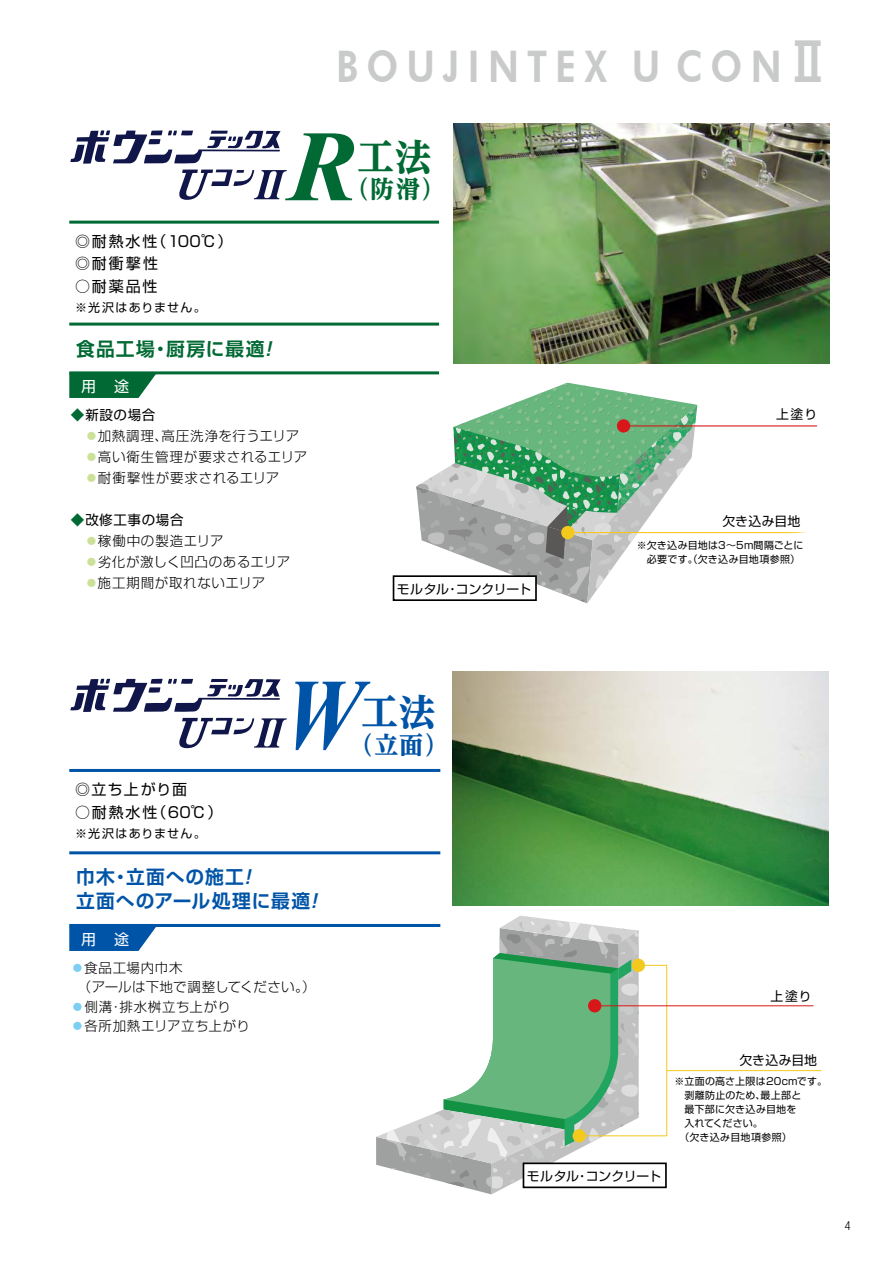
<style>
.page{position:relative;width:893px;height:1263px;background:#fff}
.page>*{position:absolute;margin:0;border:0;box-sizing:border-box;transform-origin:0 0}
.t1{font:italic 700 100.95px "Times New Roman";color:#006934}
.t2{font:italic 700 100.95px "Times New Roman";color:#0054a7;scale:.85 1}
.t3{font:800 43.65px "Futura BT";letter-spacing:.22em;color:#c9caca;scale:.85 1}
.t4{font:800 36.75px "UD Reimin Pro";color:#006934}
.t5{font:800 36.75px "UD Reimin Pro";color:#0054a7}
.t6{font:800 24px "UD Reimin Pro";color:#006934}
.t7{font:800 24px "UD Reimin Pro";color:#0054a7}
.t8{font:700 18.75px/24px "Shin Go Pro De";letter-spacing:.06em;color:#0054a7}
.t9{font:700 18.75px "Shin Go Pro De";letter-spacing:.06em;color:#006934}
.t10{font:15px/22.5px "Shin Go Pro";letter-spacing:.12em;color:#000}
.t11{font:15px "Shin Go Pro";color:#fff}
.t12{font:300 13.5px/19.5px "Shin Go Pro";letter-spacing:.045em;color:#000}
.t13{font:300 13.5px "Shin Go Pro";letter-spacing:.015em;color:#000}
.t14{font:13.5px "Shin Go Pro";letter-spacing:.045em;color:#000}
.t15{font:12.9px "Shin Go Pro";color:#000}
.t16{font:12px "Shin Go Pro";letter-spacing:.1em;color:#000}
.t17{font:300 11.25px "UD Shin Go Pro";color:#000}
.t18{font:10.05px/14.1px "Shin Go Pro";letter-spacing:.02em;color:#000}
.s1{font-family:"Gothic MB101 Pro De";font-weight:700;font-size:52.8px}
.s2{font-weight:300;color:#006934}
.s3{color:#cce198}
.s4{color:#7ecef4}
</style>
<div class="page">
<svg style="left:69px;top:374px;width:88px;height:24px;background:#1d7a4b"></svg>
<svg style="left:70px;top:130px;width:211px;height:34px"></svg>
<svg style="left:179px;top:170px;width:108px;height:30px"></svg>
<hr style="left:69px;top:221px;width:370px;height:3px;background:#006934">
<hr style="left:69px;top:323px;width:370px;height:3px;background:#006934">
<hr style="left:69px;top:371px;width:370px;height:3px;background:#006934">
<img style="left:454px;top:124px;width:375px;height:239px">
<hr style="left:626px;top:425px;width:191px;height:1px;background:#d71719">
<svg style="left:416px;top:383px;width:390px;height:220px"></svg>
<svg style="left:70px;top:679px;width:211px;height:33px"></svg>
<svg style="left:179px;top:718px;width:108px;height:30px"></svg>
<hr style="left:69px;top:769px;width:371px;height:3px;background:#0054a7">
<hr style="left:69px;top:851px;width:371px;height:3px;background:#0054a7">
<hr style="left:69px;top:924px;width:371px;height:3px;background:#0054a7">
<svg style="left:376px;top:916px;width:292px;height:278px"></svg>
<hr style="left:667px;top:1070px;width:154px;height:1px;background:#f3c91e">
<div style="left:588px;top:999px;width:13px;height:13px;background:#d71719;border-radius:50%"></div>
<hr style="left:597px;top:1005px;width:216px;height:1px;background:#d71719">
<img style="left:453px;top:672px;width:375px;height:234px">
<svg style="left:69px;top:926px;width:87px;height:25px;background:#1965af"></svg>
<div style="left:523px;top:1163px;width:143px;height:24px;background:#fff"></div>
<div style="left:523px;top:1162px;width:144px;height:26px;border:2px solid #000"></div>
<div style="left:393px;top:576px;width:143px;height:24px;background:#fff"></div>
<div style="left:393px;top:575px;width:144px;height:26px;border:2px solid #000"></div>
<h2 class="t3" style="left:336px;top:40px;width:583px">BOUJINTEX U CON<span class="s1">Ⅱ</span></h2>
<h1 class="t1" style="left:288px;top:96px;width:70px">R</h1>
<h3 class="t4" style="left:357px;top:127px;width:76px">工法</h3>
<h3 class="t6" style="left:345px;top:170px;width:102px">（防滑）</h3>
<p class="t10" style="left:75px;top:228px;width:159px">◎耐熱水性（100℃）◎耐衝撃性</p>
<p class="t10" style="left:75px;top:273px;width:101px">○耐薬品性　</p>
<p class="t16" style="left:75px;top:297px;width:132px">※光沢はありません。</p>
<h3 class="t9" style="left:76px;top:334px;width:198px">食品工場・厨房に最適!</h3>
<p class="t11" style="left:81px;top:373px;width:49px">用　途</p>
<p class="t14" style="left:71px;top:404px;width:86px"><span class="s2">◆</span>新設の場合</p>
<p class="t12" style="left:85px;top:425px;width:216px"><span class="s3">●</span>加熱調理、高圧洗浄を行うエリア</p>
<p class="t12" style="left:85px;top:446px;width:224px"><span class="s3">●</span>高い衛生管理が要求されるエリア</p>
<p class="t12" style="left:85px;top:467px;width:196px"><span class="s3">●</span>耐衝撃性が要求されるエリア</p>
<p class="t14" style="left:71px;top:509px;width:114px"><span class="s2">◆</span>改修工事の場合</p>
<p class="t12" style="left:85px;top:530px;width:140px"><span class="s3">●</span>稼働中の製造エリア</p>
<p class="t13" style="left:85px;top:551px;width:207px"><span class="s3">●</span>劣化が激しく凹凸のあるエリア</p>
<p class="t12" style="left:85px;top:572px;width:182px"><span class="s3">●</span>施工期間が取れないエリア</p>
<p class="t15" style="left:397px;top:578px;width:136px">モルタル・コンクリート</p>
<p class="t15" style="left:776px;top:404px;width:43px">上塗り</p>
<p class="t15" style="left:722px;top:510px;width:79px">欠き込み目地</p>
<p class="t18" style="left:637px;top:537px;width:168px">※欠き込み目地は3～5m間隔ごとに　必要です。（欠き込み目地項参照）</p>
<h1 class="t2" style="left:284px;top:644px;width:91px">W</h1>
<h3 class="t5" style="left:361px;top:682px;width:76px">工法</h3>
<h3 class="t7" style="left:349px;top:725px;width:101px">（立面）</h3>
<p class="t10" style="left:75px;top:776px;width:114px">◎立ち上がり面</p>
<p class="t10" style="left:75px;top:799px;width:149px">○耐熱水性（60℃）</p>
<p class="t16" style="left:75px;top:823px;width:132px">※光沢はありません。</p>
<h3 class="t8" style="left:76px;top:863px;width:244px">巾木・立面への施工!<br>立面へのアール処理に最適!</h3>
<p class="t11" style="left:81px;top:926px;width:49px">用　途</p>
<p class="t12" style="left:71px;top:956px;width:246px"><span class="s4">●</span>食品工場内巾木<br>　（アールは下地で調整してください。）</p>
<p class="t12" style="left:71px;top:995px;width:162px"><span class="s4">●</span>側溝・排水桝立ち上がり</p>
<p class="t12" style="left:71px;top:1015px;width:181px"><span class="s4">●</span>各所加熱エリア立ち上がり</p>
<p class="t15" style="left:770px;top:986px;width:43px">上塗り</p>
<p class="t15" style="left:527px;top:1165px;width:136px">モルタル・コンクリート</p>
<p class="t15" style="left:739px;top:1049px;width:79px">欠き込み目地</p>
<p class="t18" style="left:674px;top:1072px;width:154px">※立面の高さ上限は20cmです。　剥離防止のため、最上部と<br>　最下部に欠き込み目地を<br>　入れてください。<br>　（欠き込み目地項参照）</p>
<p class="t17" style="left:845px;top:1216px;width:7px">4</p>
</div>
